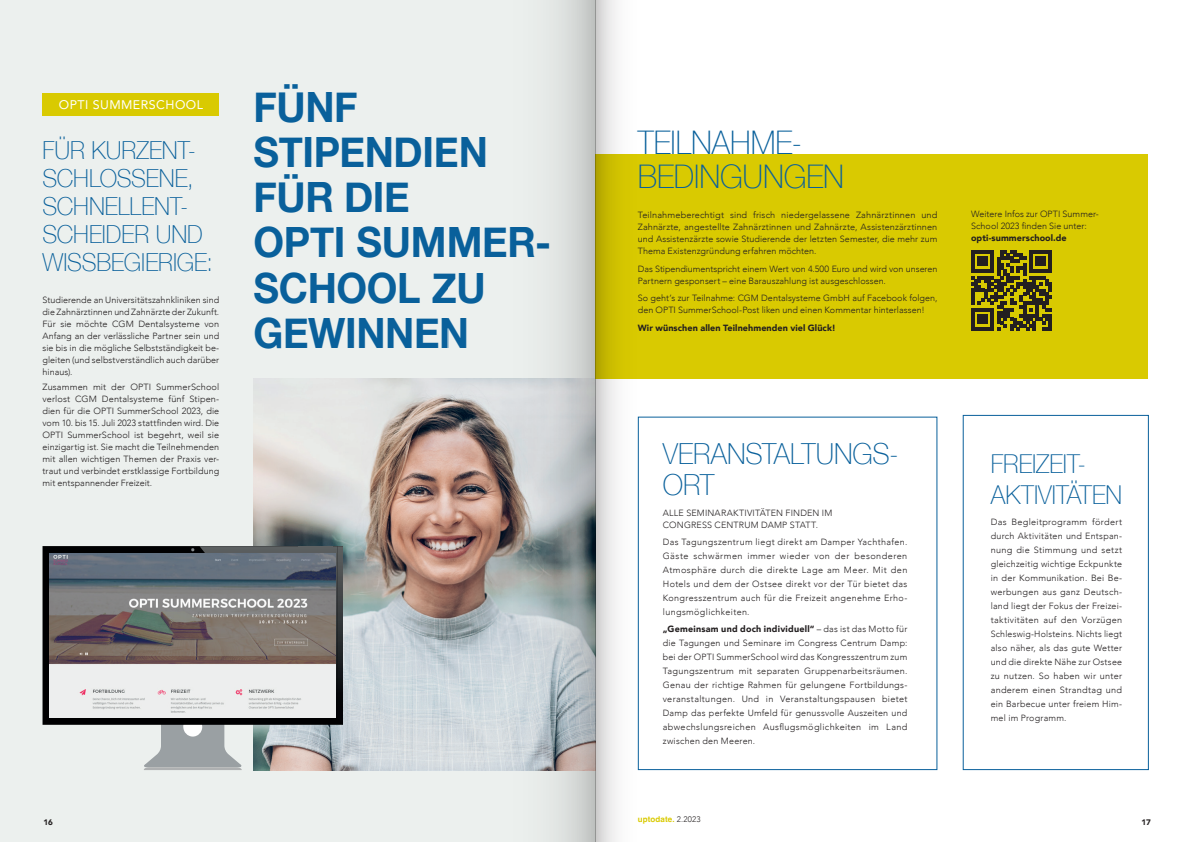
<style>
.page{position:relative;width:1191px;height:842px;background:#fff}
.page>*{position:absolute;margin:0;border:0;box-sizing:border-box;transform-origin:0 0}
.t1{font:700 41.7px/45.1px "Helvetica Neue";letter-spacing:-.01em;color:#09609b;scale:.95 1}
.t2{font:100 32.5px/34px "Helvetica Neue";letter-spacing:-.005em;color:#09609b;scale:.94 1}
.t3{font:100 29px/31px "Helvetica Neue";letter-spacing:-.005em;color:#09609b;scale:.95 1}
.t4{font:100 26px/31px "Helvetica Neue";color:#09609b;scale:.94 1}
.t5{font:100 24.8px/28px "Helvetica Neue";letter-spacing:-.005em;color:#09609b;scale:.94 1}
.t6{font:12.5px "Avenir";letter-spacing:.035em;color:#fff}
.t7{font:300 9px/14px "Avenir";letter-spacing:.005em;color:#231f20;text-align:justify}
.t8{font:900 9px "Avenir";letter-spacing:.01em;color:#231f20}
.t9{font:700 8px "Helvetica";letter-spacing:.015em;color:#d9ca01}
.t10{font:900 8px "Avenir";color:#231f20}
.s1{font-weight:900}
.s2{font-family:"Avenir";font-weight:300;color:#231f20}
</style>
<div class="page">
<div style="left:0;top:0;width:595px;height:842px;background:#ecf0ee"></div>
<div style="left:43px;top:93px;width:176px;height:23px;background:#d9ca01"></div>
<img style="left:253px;top:378px;width:195px;height:392px">
<div style="left:595px;top:154px;width:553px;height:224px;background:#d9ca01"></div>
<svg style="left:971px;top:250px;width:81px;height:81px"></svg>
<div style="left:962px;top:415px;width:186px;height:355px;border:1px solid #09609b"></div>
<svg style="left:144px;top:725px;width:98px;height:45px"></svg>
<div style="left:184px;top:715px;width:18px;height:19px;background:#fff;border-radius:50%"></div>
<svg style="left:43px;top:546px;width:294px;height:179px;background:#030304"></svg>
<img style="left:337px;top:546px;width:6px;height:179px">
<img style="left:332px;top:546px;width:5px;height:172px">
<img style="left:199px;top:546px;width:133px;height:7px">
<img style="left:49px;top:553px;width:287px;height:165px">
<svg style="left:595px;top:0;width:74px;height:842px"></svg>
<svg style="left:448px;top:0;width:147px;height:842px"></svg>
<h3 class="t6" style="left:59px;top:94px;width:146px">OPTI SUMMERSCHOOL</h3>
<h3 class="t5" style="left:43px;top:135px;width:183px">FÜR KURZENT-<br>SCHLOSSENE,<br>SCHNELLENT-<br>SCHEIDER UND<br>WISSBEGIERIGE:</h3>
<p class="t7" style="left:43px;top:294px;width:178px;line-height:12px">Studierende an Universitätszahnkliniken sind die Zahnärztinnen und Zahnärzte der Zukunft.<br>Für sie möchte CGM Dentalsysteme von Anfang an der verlässliche Partner sein und sie bis in die mögliche Selbstständigkeit be&shy;gleiten (und selbstverständlich auch darüber hinaus).</p>
<p class="t7" style="left:43px;top:380px;width:178px;line-height:12px">Zusammen mit der OPTI SummerSchool verlost CGM Dentalsysteme fünf Stipen&shy;dien für die OPTI SummerSchool 2023, die vom 10. bis 15. Juli 2023 stattfinden wird. Die OPTI SummerSchool ist begehrt, weil sie einzigartig ist. Sie macht die Teilnehmenden mit allen wichtigen Themen der Praxis ver&shy;traut und verbindet erstklassige Fortbildung mit entspannender Freizeit.</p>
<h1 class="t1" style="left:253px;top:86px;width:315px">FÜNF<br>STIPENDIEN<br>FÜR DIE<br>OPTI SUMMER-<br>SCHOOL ZU<br>GEWINNEN</h1>
<p class="t10" style="left:43px;top:815px;width:11px">16</p>
<h2 class="t2" style="left:638px;top:124px;width:221px">TEILNAHME-<br>BEDINGUNGEN</h2>
<p class="t7" style="left:638px;top:209px;width:301px;line-height:12px">Teilnahmeberechtigt sind frisch niedergelassene Zahnärztinnen und Zahnärzte, angestellte Zahnärztinnen und Zahnärzte, Assistenzärztinnen und Assistenzärzte sowie Studierende der letzten Semester, die mehr zum Thema Existenzgründung erfahren möchten.</p>
<p class="t7" style="left:638px;top:263px;width:301px;line-height:12px">Das Stipendiumentspricht einem Wert von 4.500 Euro und wird von unseren<br>Partnern gesponsert – eine Barauszahlung ist ausgeschlossen.</p>
<p class="t7" style="left:638px;top:292px;width:301px;line-height:12px">So geht’s zur Teilnahme: CGM Dentalsysteme GmbH auf Facebook folgen, den OPTI SummerSchool-Post liken und einen Kommentar hinterlassen!</p>
<p class="t8" style="left:638px;top:320px;width:199px">Wir wünschen allen Teilnehmenden viel Glück!</p>
<p class="t7" style="left:971px;top:208px;width:129px;line-height:12px">Weitere Infos zur OPTI Summer-<br>School 2023 finden Sie unter:</p>
<p class="t8" style="left:971px;top:230px;width:97px">opti-summerschool.de</p>
<h3 class="t3" style="left:663px;top:437px;width:250px">VERANSTALTUNGS-<br>ORT</h3>
<p class="t7" style="left:663px;top:507px;width:171px;line-height:12px">ALLE SEMINARAKTIVITÄTEN FINDEN IM<br>CONGRESS CENTRUM DAMP STATT.</p>
<p class="t7" style="left:663px;top:535px;width:246px">Das Tagungszentrum liegt direkt am Damper Yachthafen.<br>Gäste schwärmen immer wieder von der besonderen Atmosphäre durch die direkte Lage am Meer. Mit den Hotels und dem der Ostsee direkt vor der Tür bietet das Kongresszentrum auch für die Freizeit angenehme Erho&shy;lungsmöglichkeiten.</p>
<p class="t7" style="left:663px;top:622px;width:246px"><span class="s1">„Gemeinsam und doch individuell“</span> – das ist das Motto für die Tagungen und Seminare im Congress Centrum Damp: bei der OPTI SummerSchool wird das Kongresszentrum zum Tagungszentrum mit separaten Gruppenarbeitsräumen.<br>Genau der richtige Rahmen für gelungene Fortbildungs&shy;veranstaltungen. Und in Veranstaltungspausen bietet Damp das perfekte Umfeld für genussvolle Auszeiten und abwechslungsreichen Ausflugsmöglichkeiten im Land zwischen den Meeren.</p>
<p class="t9" style="left:638px;top:814px;width:64px">uptodate. <span class="s2">2.2023</span></p>
<h3 class="t4" style="left:990px;top:447px;width:141px">FREIZEIT-<br>AKTIVITÄTEN</h3>
<p class="t7" style="left:990px;top:515px;width:133px">Das Begleitprogramm fördert durch Aktivitäten und Entspan&shy;nung die Stimmung und setzt gleichzeitig wichtige Eckpunkte in der Kommunikation. Bei Be&shy;werbungen aus ganz Deutsch&shy;land liegt der Fokus der Freizei&shy;taktivitäten auf den Vorzügen Schleswig-Holsteins. Nichts liegt also näher, als das gute Wetter und die direkte Nähe zur Ostsee zu nutzen. So haben wir unter anderem einen Strandtag und ein Barbecue unter freiem Him&shy;mel im Programm.</p>
<p class="t10" style="left:1141px;top:815px;width:11px">17</p>
</div>
